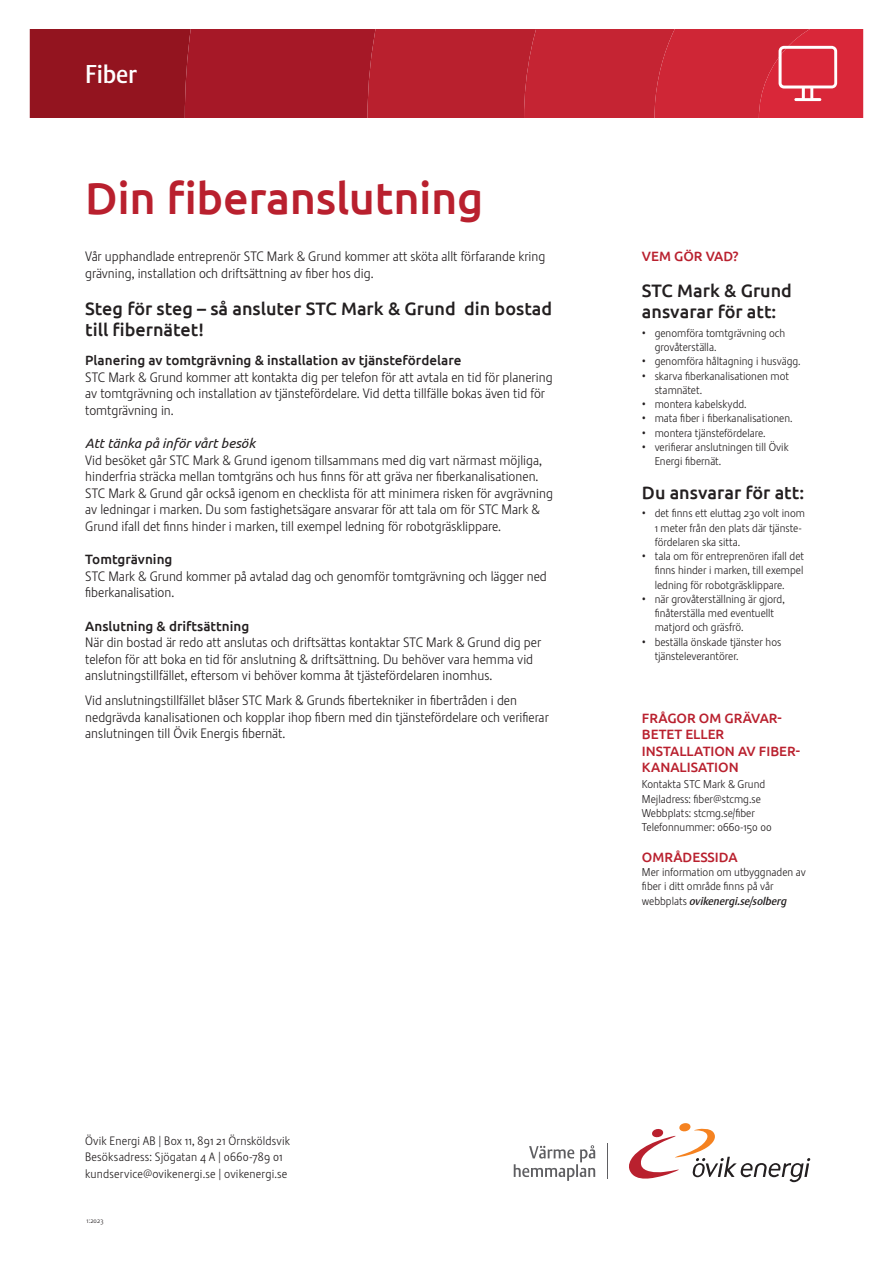
<style>
.page{position:relative;width:893px;height:1263px;background:#fff}
.page>*{position:absolute;margin:0;border:0;box-sizing:border-box;transform-origin:0 0}
.Rubrik_H1{font:500 45px "Ubuntu";letter-spacing:-.01em;color:#b9202e}
.Produktvinjett{font:500 25.5px "Stalemate Pro";letter-spacing:-.005em;color:#fff}
.Brödtext{font:500 18px/21px "Ubuntu";color:#231f20}
.Faktarubrik_H2{font:500 18px/21px "Ubuntu";color:#231f20}
.Brödtext-2{font:300 13.5px/16.5px "Stalemate Pro";color:#231f20}
.Rubrik_H3{font:500 13.5px "Ubuntu";color:#231f20}
.Faktarubrik_H1{font:500 13.5px/16.5px "Ubuntu";color:#b9202e}
.Faktatext{font:500 13.5px "Ubuntu";color:#b9202e}
.t1{font:300 12px/16.5px "Stalemate Pro";letter-spacing:.015em;color:#231f20}
.Faktatext-2{font:300 11.25px/14.2px "Stalemate Pro";color:#231f20}
.Faktatext-3{font:italic 500 11.25px "Stalemate Pro";letter-spacing:-.005em;color:#231f20}
.t2{font:300 6.75px "Stalemate Pro";color:#231f20}
.s1{font-family:"Ubuntu";font-weight:400;font-style:italic}
.s2{font-weight:300;font-style:normal}
</style>
<div class="page">
<svg style="left:629px;top:1123px;width:181px;height:59px"></svg>
<hr style="left:607px;top:1143px;width:1px;height:35px;background:#5f5f62">
<svg style="left:514px;top:1145px;width:81px;height:36px"></svg>
<svg style="left:30px;top:30px;width:833px;height:87px;background:#b6202e"></svg>
<p class="Produktvinjett" style="left:85px;top:59px;width:54px">Fiber</p>
<p class="Rubrik_H1" style="left:85px;top:169px;width:400px">Din fiberanslutning</p>
<p class="Brödtext-2" style="left:85px;top:248px;width:462px">Vår upphandlade entreprenör STC Mark &amp; Grund kommer att sköta allt förfarande kring grävning, installation och driftsättning av fiber hos dig.</p>
<p class="Brödtext" style="left:85px;top:297px;width:468px">Steg för steg – så ansluter STC Mark &amp; Grund din bostad till fibernätet!</p>
<p class="Rubrik_H3" style="left:85px;top:352px;width:378px">Planering av tomtgrävning &amp; installation av tjänstefördelare</p>
<p class="Brödtext-2" style="left:85px;top:369px;width:469px">STC Mark &amp; Grund kommer att kontakta dig per telefon för att avtala en tid för planering</p>
<p class="Brödtext-2" style="left:85px;top:385px;width:461px">av tomtgrävning och installation av tjänstefördelare. Vid detta tillfälle bokas även tid för tomtgrävning in.</p>
<p class="Brödtext-2" style="left:85px;top:435px;width:458px"><span class="s1">Att tänka på inför vårt besök<br></span>Vid besöket går STC Mark &amp; Grund igenom tillsammans med dig vart närmast möjliga, hinderfria sträcka mellan tomtgräns och hus finns för att gräva ner fiberkanalisationen.</p>
<p class="Brödtext-2" style="left:85px;top:485px;width:469px">STC Mark &amp; Grund går också igenom en checklista för att minimera risken för avgrävning av ledningar i marken. Du som fastighetsägare ansvarar för att tala om för STC Mark &amp;<br>Grund ifall det finns hinder i marken, till exempel ledning för robotgräsklippare.</p>
<p class="Rubrik_H3" style="left:85px;top:551px;width:89px">Tomtgrävning</p>
<p class="Brödtext-2" style="left:85px;top:568px;width:463px">STC Mark &amp; Grund kommer på avtalad dag och genomför tomtgrävning och lägger ned fiberkanalisation.</p>
<p class="Rubrik_H3" style="left:85px;top:617px;width:166px">Anslutning &amp; driftsättning</p>
<p class="Brödtext-2" style="left:85px;top:634px;width:457px">När din bostad är redo att anslutas och driftsättas kontaktar STC Mark &amp; Grund dig per telefon för att boka en tid för anslutning &amp; driftsättning. Du behöver vara hemma vid anslutningstillfället, eftersom vi behöver komma åt tjästefördelaren inomhus.</p>
<p class="Brödtext-2" style="left:85px;top:692px;width:465px">Vid anslutningstillfället blåser STC Mark &amp; Grunds fibertekniker in fibertråden i den nedgrävda kanalisationen och kopplar ihop fibern med din tjänstefördelare och verifierar anslutningen till Övik Energis fibernät.</p>
<p class="Faktarubrik_H1" style="left:642px;top:248px;width:98px">VEM GÖR VAD?</p>
<p class="Faktarubrik_H2" style="left:642px;top:280px;width:152px">STC Mark &amp; Grund ansvarar för att:</p>
<p class="Faktatext-2" style="left:655px;top:326px;width:132px;text-indent:-13px">• genomföra tomtgrävning och grovåterställa.</p>
<p class="Faktatext-2" style="left:642px;top:354px;width:160px">• genomföra håltagning i husvägg.</p>
<p class="Faktatext-2" style="left:655px;top:368px;width:136px;text-indent:-13px">• skarva fiberkanalisationen mot stamnätet.</p>
<p class="Faktatext-2" style="left:642px;top:397px;width:106px">• montera kabelskydd.</p>
<p class="Faktatext-2" style="left:642px;top:411px;width:152px">• mata fiber i fiberkanalisationen.</p>
<p class="Faktatext-2" style="left:642px;top:425px;width:125px">• montera tjänstefördelare.</p>
<p class="Faktatext-2" style="left:655px;top:440px;width:135px;text-indent:-13px">• verifierar anslutningen till Övik<br>Energi fibernät.</p>
<p class="Faktarubrik_H2" style="left:642px;top:481px;width:164px">Du ansvarar för att:</p>
<p class="Faktatext-2" style="left:655px;top:506px;width:152px;text-indent:-13px">• det finns ett eluttag 230 volt inom<br>1 meter från den plats där tjänste&shy;fördelaren ska sitta.</p>
<p class="Faktatext-2" style="left:655px;top:549px;width:151px;text-align:justify;text-indent:-13px">• tala om för entreprenören ifall det finns hinder i marken, till exempel ledning för robotgräsklippare.</p>
<p class="Faktatext-2" style="left:655px;top:592px;width:132px;text-indent:-13px">• när grovåterställning är gjord, finåterställa med eventuellt matjord och gräsfrö.</p>
<p class="Faktatext-2" style="left:655px;top:634px;width:128px;text-indent:-13px">• beställa önskade tjänster hos tjänsteleverantörer.</p>
<p class="Faktarubrik_H1" style="left:642px;top:709px;width:160px">FRÅGOR OM GRÄVAR-<br>BETET ELLER<br>INSTALLATION AV FIBER-<br>KANALISATION</p>
<p class="Faktatext-2" style="left:642px;top:777px;width:125px">Kontakta STC Mark &amp; Grund</p>
<p class="Faktatext-2" style="left:642px;top:792px;width:120px">Mejladress: fiber@stcmg.se</p>
<p class="Faktatext-2" style="left:642px;top:806px;width:114px">Webbplats: stcmg.se/fiber</p>
<p class="Faktatext-2" style="left:642px;top:820px;width:131px">Telefonnummer: 0660-150 00</p>
<p class="Faktatext" style="left:642px;top:849px;width:97px">OMRÅDESSIDA</p>
<p class="Faktatext-2" style="left:642px;top:865px;width:165px">Mer information om utbyggnaden av</p>
<p class="Faktatext-2" style="left:642px;top:879px;width:133px">fiber i ditt område finns på vår</p>
<p class="Faktatext-3" style="left:642px;top:894px;width:147px"><span class="s2">webbplats</span> ovikenergi.se/solberg</p>
<p class="t1" style="left:85px;top:1132px;width:207px">Övik Energi AB | Box 11, 891 21 Örnsköldsvik<br>Besöksadress: Sjögatan 4 A | 0660-789 01 kundservice@ovikenergi.se | ovikenergi.se</p>
<p class="t2" style="left:87px;top:1217px;width:18px">1:2023</p>
</div>
